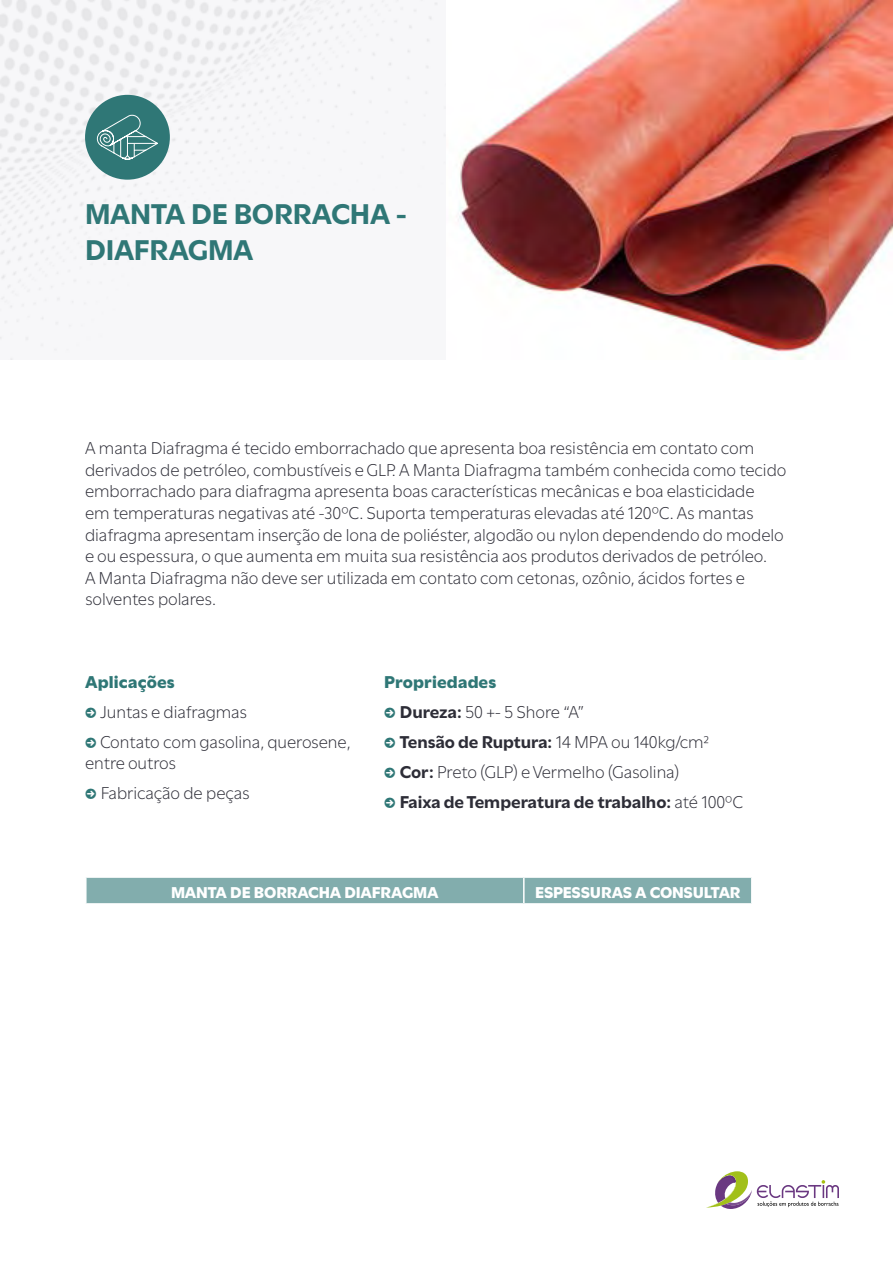
<style>
.page{position:relative;width:893px;height:1263px;background:#fff}
.page>*{position:absolute;margin:0;border:0;box-sizing:border-box;transform-origin:0 0}
.t1{font:700 30px/36px "Utile";letter-spacing:-.01em;color:#2f7776}
.t2{font:300 18px/21.6px "Utile";color:#2d2d37}
.t3{font:900 18px "Utile";letter-spacing:.01em;color:#2f7776}
.t4{font:900 16.5px "Utile";letter-spacing:-.015em;color:#fff}
.s1{font-weight:900;color:#2f7776}
.s2{font-weight:700}
</style>
<div class="page">
<svg style="left:706px;top:1171px;width:133px;height:38px"></svg>
<img style="left:0;top:0;width:446px;height:359px">
<img style="left:458px;top:0;width:435px;height:359px">
<div style="left:85px;top:95px;width:85px;height:85px;background:#2f7776;border-radius:50%"></div>
<svg style="left:96px;top:115px;width:62px;height:45px"></svg>
<div style="left:87px;top:878px;width:664px;height:25px;background:#82adad"></div>
<hr style="left:523px;top:878px;width:2px;height:25px;background:#fff">
<h1 class="t1" style="left:85px;top:192px;width:323px">MANTA DE BORRACHA -<br>DIAFRAGMA</h1>
<p class="t2" style="left:85px;top:436px;width:703px">A manta Diafragma é tecido emborrachado que apresenta boa resistência em contato com derivados de petróleo, combustíveis e GLP. A Manta Diafragma também conhecida como tecido emborrachado para diafragma apresenta boas características mecânicas e boa elasticidade<br>em temperaturas negativas até -30ºC. Suporta temperaturas elevadas até 120ºC. As mantas diafragma apresentam inserção de lona de poliéster, algodão ou nylon dependendo do modelo e ou espessura, o que aumenta em muita sua resistência aos produtos derivados de petróleo.<br>A Manta Diafragma não deve ser utilizada em contato com cetonas, ozônio, ácidos fortes e solventes polares.</p>
<p class="t3" style="left:85px;top:667px;width:91px">Aplicações</p>
<p class="t2" style="left:100px;top:695px;width:252px;line-height:30.2px">Juntas e diafragmas<br>Contato com gasolina, querosene,</p>
<p class="t2" style="left:101px;top:746px;width:150px;line-height:30.2px;text-indent:-16px">entre outros<br>Fabricação de peças</p>
<p class="t2" style="left:400px;top:665px;width:345px;line-height:30.2px;text-indent:-16px"><span class="s1">Propriedades<br></span><span class="s2">Dureza:</span> 50 +- 5 Shore “A”<br><span class="s2">Tensão de Ruptura:</span> 14 MPA ou 140kg/cm²<br><span class="s2">Cor:</span> Preto (GLP) e Vermelho (Gasolina)<br><span class="s2">Faixa de Temperatura de trabalho:</span> até 100ºC</p>
<p class="t4" style="left:171px;top:879px;width:269px">MANTA DE BORRACHA DIAFRAGMA</p>
<p class="t4" style="left:535px;top:879px;width:207px">ESPESSURAS A CONSULTAR</p>
</div>
